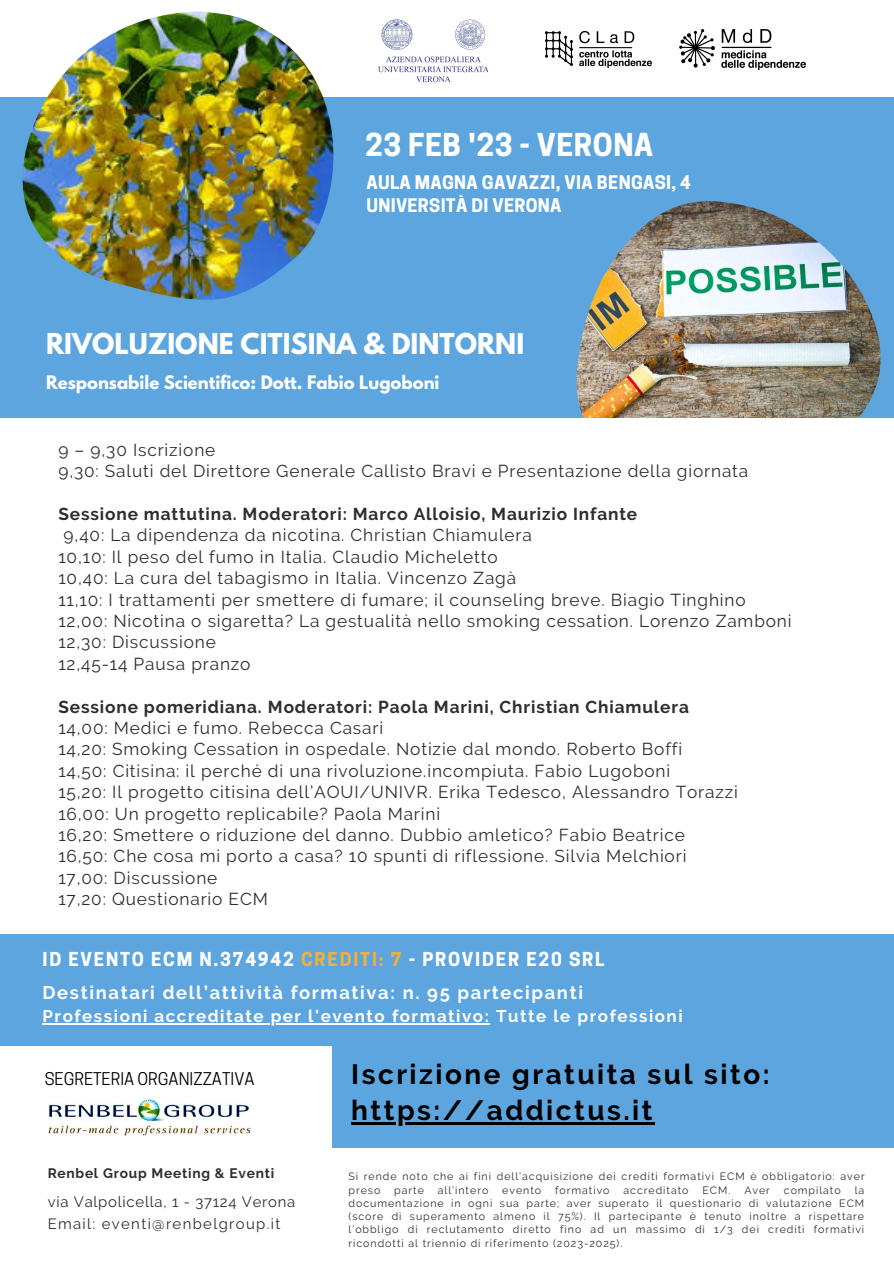
<style>
.page{position:relative;width:894px;height:1264px;background:#fff}
.page>*{position:absolute;margin:0;border:0;box-sizing:border-box;transform-origin:0 0}
.t1{font:700 29.55px "Cooper Hewitt";letter-spacing:.015em;color:#fff}
.t2{font:700 27.9px/36px "Raleway";letter-spacing:.09em;color:#000}
.t3{font:700 25.5px "League Spartan";color:#fff}
.t4{font:700 18.3px "Raleway";letter-spacing:.09em;color:#fff}
.t5{font:700 18px "Cooper Hewitt";letter-spacing:.1em;color:#fff}
.t6{font:700 17.55px/23.7px "Cooper Hewitt";letter-spacing:.015em;color:#fff}
.t7{font:17.25px/21.5px "Raleway";letter-spacing:.05em;color:#302e2c}
.t8{font:700 17.25px "Raleway";letter-spacing:.05em;color:#302e2c}
.t9{font:700 16.95px "Raleway";letter-spacing:.09em;color:#fff}
.t10{font:700 16.5px "League Spartan";color:#fff}
.t11{font:16.5px "Cooper Hewitt";color:#000}
.t12{font:14.85px "Raleway";letter-spacing:.05em;color:#302e2c}
.t13{font:14.85px "Raleway";letter-spacing:.09em;color:#302e2c}
.t14{font:700 13.65px "Raleway";letter-spacing:.055em;color:#302e2c}
.t15{font:10.65px/13.2px "Raleway";letter-spacing:.09em;color:#302e2c}
.s1{color:#efaf41}
</style>
<div class="page">
<div style="left:0;top:0;width:893px;height:1263px;background:#5ca5df"></div>
<img style="left:576px;top:201px;width:305px;height:217px">
<div style="left:0;top:418px;width:893px;height:516px;background:#fff"></div>
<div style="left:0;top:1046px;width:332px;height:217px;background:#fff"></div>
<div style="left:0;top:1148px;width:892px;height:115px;background:#fff"></div>
<div style="left:0;top:0;width:892px;height:97px;background:#fff"></div>
<img style="left:22px;top:11px;width:312px;height:289px">
<img style="left:378px;top:19px;width:109px;height:64px">
<img style="left:48px;top:1099px;width:203px;height:37px">
<img style="left:545px;top:31px;width:106px;height:36px">
<img style="left:679px;top:30px;width:125px;height:39px">
<hr style="left:42px;top:1023px;width:448px;height:1px;background:#fff">
<hr style="left:351px;top:1122px;width:303px;height:2px;background:#000">
<h1 class="t1" style="left:365px;top:134px;width:289px">23 FEB '23 - VERONA</h1>
<p class="t6" style="left:366px;top:172px;width:326px">AULA MAGNA GAVAZZI, VIA BENGASI, 4<br>UNIVERSITÀ DI VERONA</p>
<h3 class="t3" style="left:46px;top:331px;width:479px">RIVOLUZIONE CITISINA &amp; DINTORNI</h3>
<p class="t10" style="left:46px;top:374px;width:395px">Responsabile Scientifico: Dott. Fabio Lugoboni</p>
<p class="t7" style="left:58px;top:439px;width:691px">9 – 9,30 Iscrizione<br>9,30: Saluti del Direttore Generale Callisto Bravi e Presentazione della giornata</p>
<p class="t8" style="left:58px;top:503px;width:580px">Sessione mattutina. Moderatori: Marco Alloisio, Maurizio Infante</p>
<p class="t7" style="left:58px;top:524px;width:734px;text-indent:5px">9,40: La dipendenza da nicotina. Christian Chiamulera<br>10,10: Il peso del fumo in Italia. Claudio Micheletto<br>10,40: La cura del tabagismo in Italia. Vincenzo Zagà<br>11,10: I trattamenti per smettere di fumare; il counseling breve. Biagio Tinghino 12,00: Nicotina o sigaretta? La gestualità nello smoking cessation. Lorenzo Zamboni 12,30: Discussione<br>12,45-14 Pausa pranzo</p>
<p class="t8" style="left:58px;top:696px;width:632px">Sessione pomeridiana. Moderatori: Paola Marini, Christian Chiamulera</p>
<p class="t7" style="left:58px;top:717px;width:680px">14,00: Medici e fumo. Rebecca Casari<br>14,20: Smoking Cessation in ospedale. Notizie dal mondo. Roberto Boffi<br>14,50: Citisina: il perché di una rivoluzione.incompiuta. Fabio Lugoboni<br>15,20: Il progetto citisina dell’AOUI/UNIVR. Erika Tedesco, Alessandro Torazzi 16,00: Un progetto replicabile? Paola Marini<br>16,20: Smettere o riduzione del danno. Dubbio amletico? Fabio Beatrice 16,50: Che cosa mi porto a casa? 10 spunti di riflessione. Silvia Melchiori 17,00: Discussione<br>17,20: Questionario ECM</p>
<p class="t5" style="left:42px;top:952px;width:563px">ID EVENTO ECM N.374942 <span class="s1">CREDITI: 7</span> - PROVIDER E20 SRL</p>
<p class="t4" style="left:42px;top:981px;width:542px">Destinatari dell’attività formativa: n. 95 partecipanti</p>
<p class="t9" style="left:42px;top:1006px;width:641px">Professioni accreditate per l'evento formativo: Tutte le professioni</p>
<h2 class="t2" style="left:351px;top:1055px;width:420px">Iscrizione gratuita sul sito: https://addictus.it</h2>
<p class="t11" style="left:45px;top:1072px;width:211px">SEGRETERIA ORGANIZZATIVA</p>
<p class="t14" style="left:48px;top:1165px;width:228px">Renbel Group Meeting &amp; Eventi</p>
<p class="t13" style="left:48px;top:1214px;width:234px">Email: eventi@renbelgroup.it</p>
<p class="t12" style="left:48px;top:1192px;width:249px">via Valpolicella, 1 - 37124 Verona</p>
<p class="t15" style="left:348px;top:1169px;width:517px">Si rende noto che ai fini dell’acquisizione dei crediti formativi ECM è obbligatorio: aver preso</p>
<p class="t15" style="left:394px;top:1183px;width:31px">parte</p>
<p class="t15" style="left:438px;top:1183px;width:52px">all’intero</p>
<p class="t15" style="left:502px;top:1183px;width:40px">evento</p>
<p class="t15" style="left:555px;top:1183px;width:56px">formativo</p>
<p class="t15" style="left:623px;top:1183px;width:66px">accreditato</p>
<p class="t15" style="left:702px;top:1183px;width:29px">ECM.</p>
<p class="t15" style="left:744px;top:1183px;width:27px">Aver</p>
<p class="t15" style="left:783px;top:1183px;width:58px">compilato</p>
<p class="t15" style="left:348px;top:1183px;width:517px;text-align:justify;text-indent:506px">la documentazione in ogni sua parte; aver superato il questionario di valutazione ECM (score di superamento almeno il 75%). Il partecipante è tenuto inoltre a rispettare l’obbligo di reclutamento diretto fino ad un massimo di 1/3 dei crediti formativi ricondotti al triennio di riferimento (2023-2025).</p>
</div>
